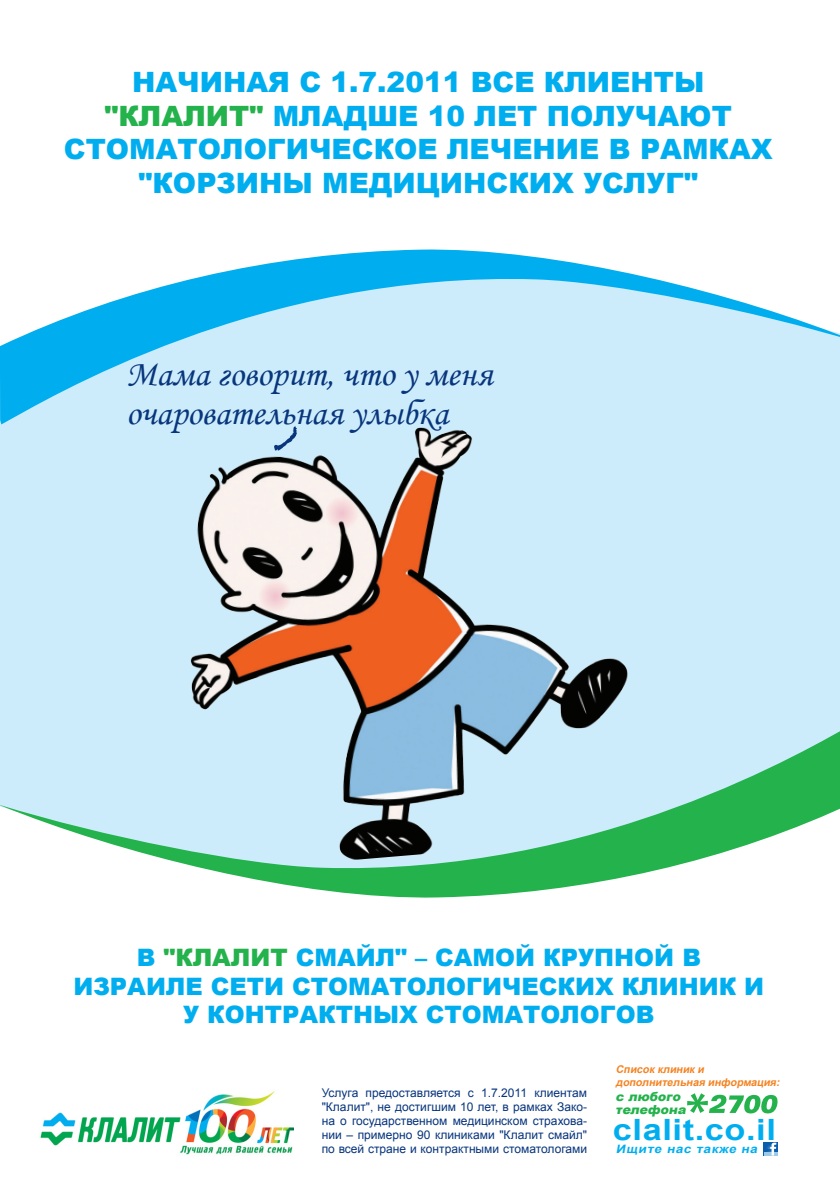
<style>
.page{position:relative;width:840px;height:1191px;background:#fff}
.page>*{position:absolute;margin:0;border:0;box-sizing:border-box;transform-origin:0 0}
.t1{font:36px/39.2px "Monotype Corsiva";color:#08357c}
.t2{font:700 29.4px "Arial";letter-spacing:.02em;color:#00aeef;scale:1.17 1}
.t3{font:900 28px/33.6px "Arial";color:#00aeef;text-align:center}
.t4{font:900 24px/28.8px "Arial";color:#00aeef;text-align:center}
.t5{font:italic 900 12.4px/13.4px "Arial";color:#23b24b}
.t6{font:12px "Arial";color:#08357c}
.t7{font:italic 700 11.6px "Arial";color:#00aeef;scale:1.15 1}
.t8{font:italic 700 10.6px "Arial";color:#f58220}
.s1{color:#23b24b}
</style>
<div class="page">
<div style="left:0;top:424px;width:839px;height:298px;background:#ccecfb"></div>
<svg style="left:0;top:722px;width:839px;height:176px"></svg>
<img style="left:165px;top:424px;width:475px;height:449px">
<svg style="left:0;top:249px;width:839px;height:175px;fill:#ccecfb"></svg>
<svg style="left:687px;top:1093px;width:90px;height:20px"></svg>
<svg style="left:763px;top:1142px;width:14px;height:13px"></svg>
<img style="left:40px;top:1091px;width:254px;height:64px">
<p class="t3" style="left:64px;top:64px;width:709px">НАЧИНАЯ С 1.7.2011 ВСЕ КЛИЕНТЫ <span class="s1">"КЛАЛИТ"</span> МЛАДШЕ 10 ЛЕТ ПОЛУЧАЮТ<br>СТОМАТОЛОГИЧЕСКОЕ ЛЕЧЕНИЕ В РАМКАХ "КОРЗИНЫ МЕДИЦИНСКИХ УСЛУГ"</p>
<p class="t1" style="left:126px;top:354px;width:368px">Мама говорит, что у меня очаровательная улыбка</p>
<p class="t4" style="left:73px;top:942px;width:692px">В <span class="s1">"КЛАЛИТ</span> СМАЙЛ" – САМОЙ КРУПНОЙ В<br>ИЗРАИЛЕ СЕТИ СТОМАТОЛОГИЧЕСКИХ КЛИНИК И<br>У КОНТРАКТНЫХ СТОМАТОЛОГОВ</p>
<p class="t6" style="left:481px;top:1085px;width:47px">1.7.2011</p>
<p class="t6" style="left:321px;top:1085px;width:38px">Услуга</p>
<p class="t6" style="left:321px;top:1127px;width:267px">нии – примерно 90 клиниками "Клалит смайл"</p>
<p class="t6" style="left:365px;top:1085px;width:97px">предоставляется</p>
<p class="t6" style="left:467px;top:1085px;width:7px">с</p>
<p class="t6" style="left:534px;top:1085px;width:54px">клиентам</p>
<p class="t6" style="left:321px;top:1099px;width:267px">"Клалит ," не достигшим 10 лет в, рамках Зако-</p>
<p class="t6" style="left:321px;top:1141px;width:267px">по всей стране и контрактными стоматологами</p>
<p class="t6" style="left:321px;top:1113px;width:267px">на о государственном медицинском страхова-</p>
<p class="t8" style="left:615px;top:1062px;width:92px">Список клиник и</p>
<p class="t8" style="left:615px;top:1075px;width:164px">дополнительная информация</p>
<p class="t5" style="left:615px;top:1089px;width:75px">с любого телефона</p>
<p class="t7" style="left:615px;top:1141px;width:127px">Ищите нас также на</p>
<p class="t8" style="left:775px;top:1075px;width:8px">:</p>
<p class="t2" style="left:612px;top:1110px;width:141px">clalit.co.il</p>
</div>
